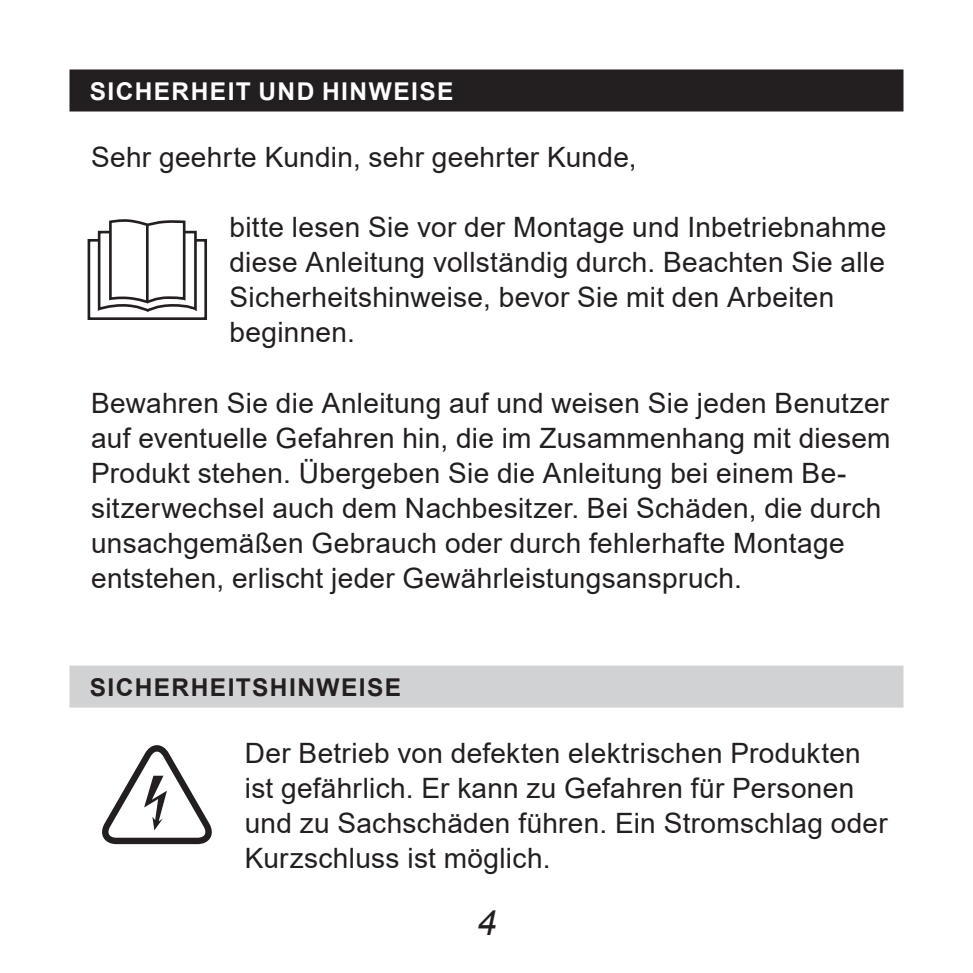
<style>
.page{position:relative;width:973px;height:973px;background:#fff}
.page>*{position:absolute;margin:0;border:0;box-sizing:border-box;transform-origin:0 0}
.t1{font:italic 35px "Arial";color:#231f20}
.t2{font:28px/35px "Arial";letter-spacing:.01em;color:#231f20}
.t3{font:700 24.5px "Arial";letter-spacing:.06em;color:#fff}
.t4{font:700 24.5px "Arial";letter-spacing:.06em;color:#231f20}
</style>
<div class="page">
<div style="left:88px;top:239px;width:119px;height:81px;border:3px solid #231f20"></div>
<svg style="left:96px;top:219px;width:102px;height:93px"></svg>
<hr style="left:146px;top:225px;width:3px;height:77px;background:#231f20">
<div style="left:69px;top:69px;width:834px;height:42px;background:#231f20"></div>
<div style="left:69px;top:665px;width:834px;height:42px;background:#d1d2d4"></div>
<svg style="left:102px;top:745px;width:110px;height:100px"></svg>
<p class="t3" style="left:90px;top:74px;width:365px">SICHERHEIT UND HINWEISE</p>
<p class="t2" style="left:91px;top:140px;width:547px">Sehr geehrte Kundin, sehr geehrter Kunde,</p>
<p class="t2" style="left:229px;top:210px;width:658px">bitte lesen Sie vor der Montage und Inbetriebnahme diese Anleitung vollständig durch. Beachten Sie alle Sicherheitshinweise, bevor Sie mit den Arbeiten beginnen.</p>
<p class="t2" style="left:91px;top:385px;width:800px">Bewahren Sie die Anleitung auf und weisen Sie jeden Benutzer auf eventuelle Gefahren hin, die im Zusammenhang mit diesem Produkt stehen. Übergeben Sie die Anleitung bei einem Be&shy;sitzerwechsel auch dem Nachbesitzer. Bei Schäden, die durch unsachgemäßen Gebrauch oder durch fehlerhafte Montage entstehen, erlischt jeder Gewährleistungsanspruch.</p>
<p class="t4" style="left:90px;top:669px;width:313px">SICHERHEITSHINWEISE</p>
<p class="t2" style="left:245px;top:735px;width:644px">Der Betrieb von defekten elektrischen Produkten ist gefährlich. Er kann zu Gefahren für Personen und zu Sachschäden führen. Ein Stromschlag oder Kurzschluss ist möglich.</p>
<p class="t1" style="left:476px;top:899px;width:21px">4</p>
</div>
